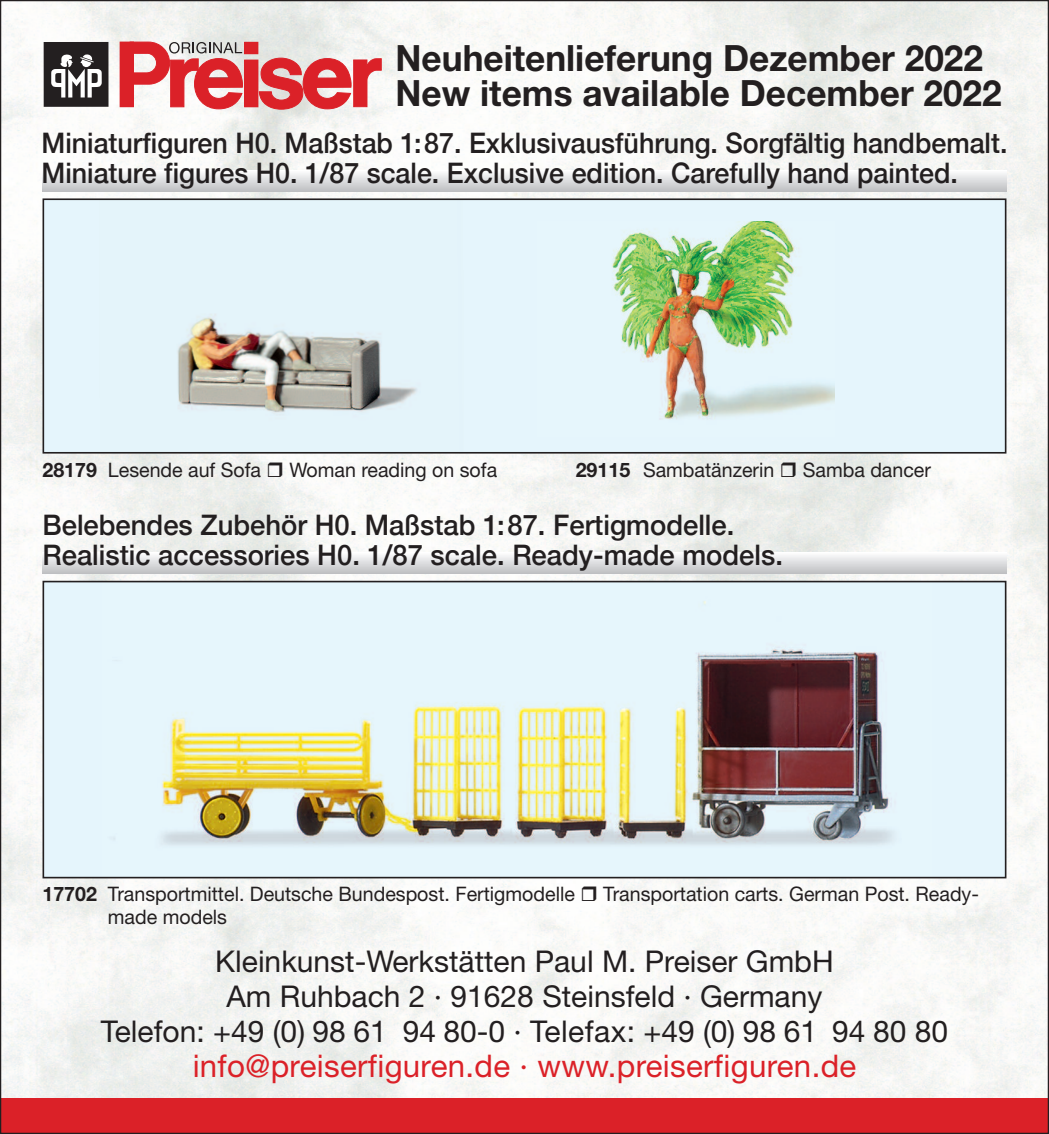
<style>
.page{position:relative;width:1049px;height:1134px;background:#fff}
.page>*{position:absolute;margin:0;border:0;box-sizing:border-box;transform-origin:0 0}
.t1{font:700 36.25px/35px "Helvetica Neue";color:#231f20}
.t2{font:31.25px "Helvetica Neue";letter-spacing:.01em;color:#db2128}
.t3{font:30px/35px "Helvetica Neue";color:#231f20;text-align:center}
.t4{font:500 28.25px/30px "Helvetica Neue";color:#231f20;scale:.95 1}
.t5{font:500 28.25px/30px "Helvetica Neue";color:#231f20}
.t6{font:20px "Helvetica Neue";color:#231f20}
.s1{font-weight:700}
</style>
<div class="page">
<img style="left:2px;top:2px;width:1045px;height:1096px">
<div style="left:0;top:1098px;width:1049px;height:36px;background:#db2128"></div>
<div style="left:44px;top:42px;width:64px;height:65px;background:#231f20"></div>
<svg style="left:51px;top:54px;width:51px;height:44px"></svg>
<div style="left:120px;top:42px;width:13px;height:65px;background:#db2128"></div>
<div style="left:245px;top:60px;width:13px;height:47px;background:#db2128"></div>
<div style="left:244px;top:60px;width:14px;height:47px;border:1px solid #db2128"></div>
<div style="left:245px;top:42px;width:13px;height:12px;background:#db2128"></div>
<div style="left:244px;top:42px;width:14px;height:12px;border:1px solid #db2128"></div>
<svg style="left:259px;top:58px;width:122px;height:51px;background:#e16a6e"></svg>
<svg style="left:130px;top:42px;width:113px;height:67px"></svg>
<svg style="left:43px;top:170px;width:963px;height:21px"></svg>
<div style="left:43px;top:552px;width:963px;height:22px;background:linear-gradient(to bottom,#fefeff,#c0c2c4)"></div>
<div style="left:44px;top:582px;width:961px;height:295px;background:#e5f5fc"></div>
<img style="left:114px;top:601px;width:778px;height:244px">
<div style="left:43px;top:581px;width:963px;height:297px;border:2px solid #231f20"></div>
<div style="left:44px;top:200px;width:961px;height:252px;background:#e5f5fc"></div>
<img style="left:177px;top:314px;width:240px;height:99px">
<div style="left:43px;top:198px;width:963px;height:256px;border:2px solid #231f20"></div>
<img style="left:612px;top:221px;width:223px;height:199px">
<svg style="left:268px;top:463px;width:14px;height:14px"></svg>
<svg style="left:582px;top:887px;width:14px;height:14px"></svg>
<svg style="left:781px;top:462px;width:15px;height:14px"></svg>
<h1 class="t1" style="left:396px;top:44px;width:608px">Neuheitenlieferung Dezember 2022<br>New items available December 2022</h1>
<h3 class="t4" style="left:41px;top:127px;width:1018px">Miniaturfiguren H0. Maßstab 1:87. Exklusivausführung. Sorgfältig handbemalt.<br>Miniature figures H0. 1/87 scale. Exclusive edition. Carefully hand painted.</h3>
<p class="t6" style="left:576px;top:462px;width:200px"><span class="s1">29115</span> Sambatänzerin</p>
<p class="t6" style="left:803px;top:462px;width:130px">Samba dancer</p>
<h3 class="t5" style="left:43px;top:509px;width:742px">Belebendes Zubehör H0. Maßstab 1:87. Fertigmodelle.<br>Realistic accessories H0. 1/87 scale. Ready-made models.</h3>
<p class="t6" style="left:43px;top:463px;width:220px"><span class="s1">28179</span> Lesende auf Sofa</p>
<p class="t6" style="left:289px;top:463px;width:209px">Woman reading on sofa</p>
<p class="t6" style="left:43px;top:887px;width:534px"><span class="s1">17702</span> Transportmittel. Deutsche Bundespost. Fertigmodelle</p>
<p class="t6" style="left:603px;top:887px;width:377px">Transportation carts. German Post. Ready-</p>
<p class="t6" style="left:108px;top:909px;width:121px">made models</p>
<h3 class="t3" style="left:101px;top:947px;width:849px">Kleinkunst-Werkstätten Paul M. Preiser GmbH<br>Am Ruhbach 2 · 91628 Steinsfeld · Germany<br>Telefon: +49 (0) 98 61 94 80-0 · Telefax: +49 (0) 98 61 94 80 80</h3>
<h2 class="t2" style="left:193px;top:1055px;width:665px">info@preiserfiguren.de · www.preiserfiguren.de</h2>
</div>
